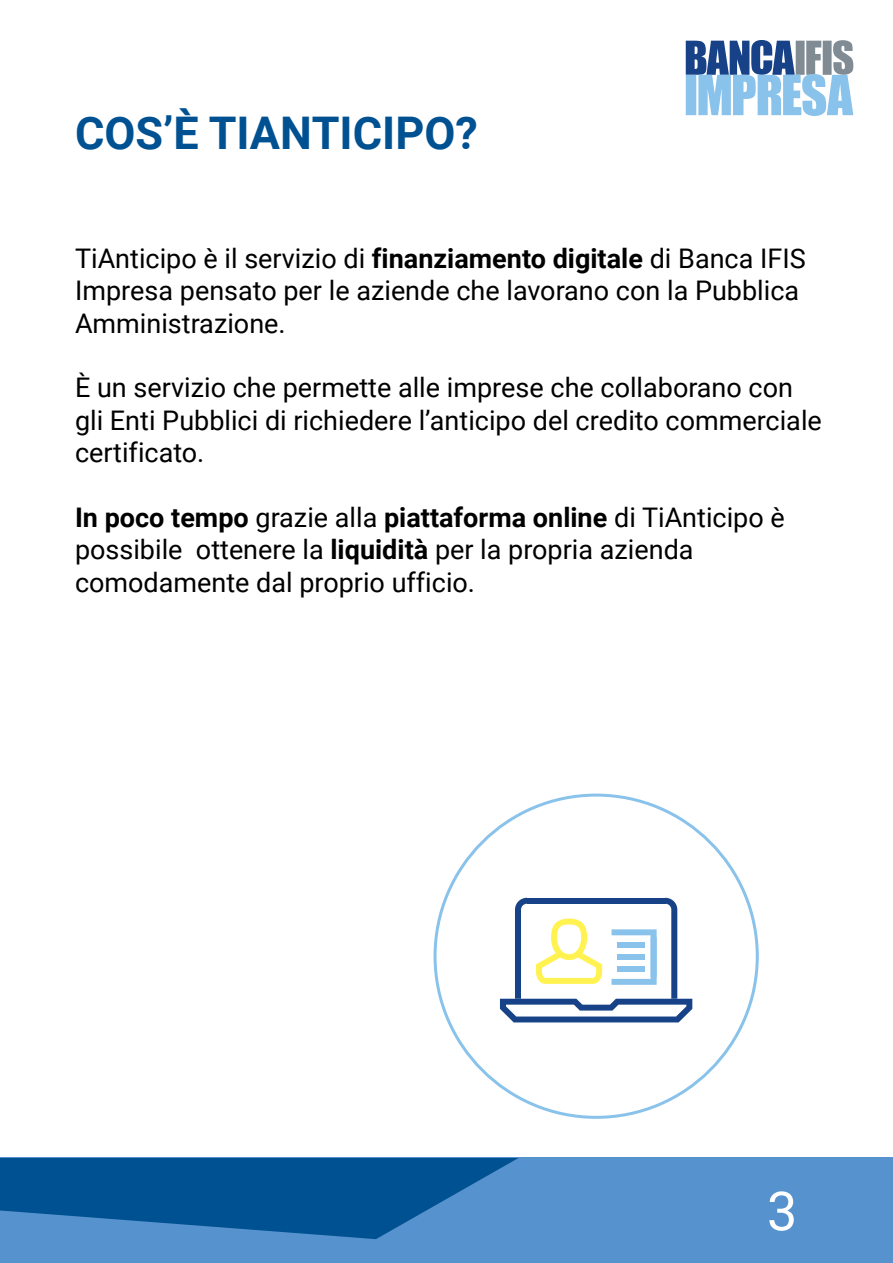
<style>
.page{position:relative;width:893px;height:1263px;background:#fff}
.page>*{position:absolute;margin:0;border:0;box-sizing:border-box;transform-origin:0 0}
.t1{font:54px "Roboto";color:#fff}
.t2{font:700 45px "Roboto";color:#005191}
.t3{font:27px/32.4px "Roboto";color:#000}
.s1{font-weight:700}
</style>
<div class="page">
<div style="left:0;top:1158px;width:893px;height:105px;background:#5692ce"></div>
<svg style="left:0;top:1158px;width:518px;height:81px"></svg>
<svg style="left:686px;top:40px;width:167px;height:76px"></svg>
<svg style="left:500px;top:898px;width:192px;height:124px"></svg>
<h2 class="t2" style="left:75px;top:102px;width:404px">COS’È TIANTICIPO?</h2>
<p class="t3" style="left:75px;top:241px;width:732px">TiAnticipo è il servizio di <span class="s1">finanziamento digitale</span> di Banca IFIS<br>Impresa pensato per le aziende che lavorano con la Pubblica<br>Amministrazione.</p>
<p class="t3" style="left:75px;top:371px;width:748px">È un servizio che permette alle imprese che collaborano con gli Enti Pubblici di richiedere l’anticipo del credito commerciale certificato.</p>
<p class="t3" style="left:75px;top:500px;width:711px"><span class="s1">In poco tempo</span> grazie alla <span class="s1">piattaforma online</span> di TiAnticipo è possibile ottenere la <span class="s1">liquidità</span> per la propria azienda comodamente dal proprio ufficio.</p>
<h1 class="t1" style="left:767px;top:1173px;width:32px">3</h1>
</div>
